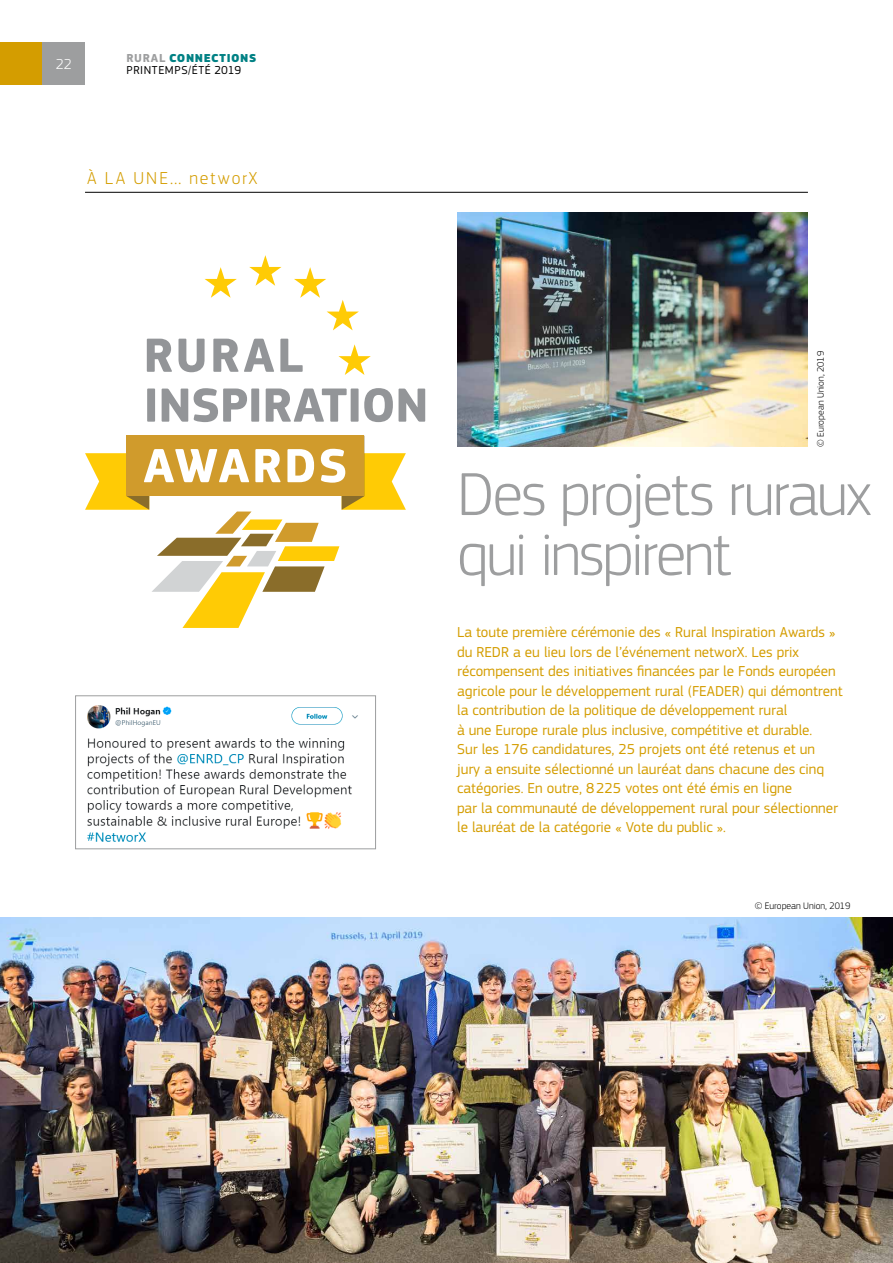
<style>
.page{position:relative;width:893px;height:1263px;background:#fff}
.page>*{position:absolute;margin:0;border:0;box-sizing:border-box;transform-origin:0 0}
.t1{font:300 63px/60px "EC Square Sans Pro";letter-spacing:-.04em;color:#9d9e9f}
.t2{font:300 18px "EC Square Sans Pro";letter-spacing:.115em;color:#d49d00}
.t3{font:15px/19.5px "EC Square Sans Pro";color:#d49d00}
.t4{font:300 15px "EC Square Sans Pro";color:#fff}
.t5{font:12px/12px "EC Square Sans Pro";letter-spacing:.05em;color:#000}
.t6{font:300 9.75px "EC Square Sans Pro";color:#000}
.s1{font-weight:700;color:#9d9e9f}
.s2{font-weight:900;color:#008184}
</style>
<div class="page">
<div style="left:0;top:43px;width:43px;height:42px;background:#d49d00"></div>
<img style="left:0;top:917px;width:893px;height:346px">
<hr style="left:85px;top:192px;width:723px;height:1px;background:#000">
<svg style="left:249px;top:255px;width:33px;height:31px"></svg>
<svg style="left:205px;top:267px;width:32px;height:31px"></svg>
<svg style="left:338px;top:344px;width:33px;height:31px"></svg>
<svg style="left:294px;top:267px;width:65px;height:63px"></svg>
<svg style="left:147px;top:339px;width:25px;height:33px"></svg>
<svg style="left:179px;top:339px;width:26px;height:33px"></svg>
<svg style="left:213px;top:339px;width:61px;height:33px"></svg>
<svg style="left:280px;top:339px;width:23px;height:33px"></svg>
<div style="left:147px;top:388px;width:8px;height:34px;background:#939598"></div>
<svg style="left:162px;top:389px;width:26px;height:33px"></svg>
<svg style="left:194px;top:388px;width:53px;height:34px"></svg>
<div style="left:251px;top:388px;width:8px;height:34px;background:#939598"></div>
<svg style="left:266px;top:388px;width:81px;height:34px"></svg>
<div style="left:351px;top:388px;width:8px;height:34px;background:#939598"></div>
<svg style="left:364px;top:388px;width:29px;height:34px"></svg>
<svg style="left:399px;top:389px;width:26px;height:33px"></svg>
<svg style="left:85px;top:436px;width:321px;height:192px"></svg>
<img style="left:457px;top:213px;width:351px;height:234px">
<svg style="left:75px;top:695px;width:301px;height:154px"></svg>
<div style="left:43px;top:43px;width:42px;height:42px;background:#9d9e9f"></div>
<p class="t4" style="left:56px;top:56px;width:18px">22</p>
<p class="t5" style="left:127px;top:52px;width:131px"><span class="s1">RURAL</span> <span class="s2">CONNECTIONS<br></span>PRINTEMPS/ÉTÉ 2019</p>
<p class="t2" style="left:87px;top:167px;width:172px">À LA UNE… networX</p>
<p class="t6" style="left:815px;top:447px;width:97px;rotate:-90deg">© European Union, 2019</p>
<h1 class="t1" style="left:457px;top:464px;width:416px">Des projets ruraux qui inspirent</h1>
<p class="t3" style="left:457px;top:622px;width:387px">La toute première cérémonie des « Rural Inspiration Awards » du REDR a eu lieu lors de l’événement networX. Les prix récompensent des initiatives financées par le Fonds européen agricole pour le développement rural (FEADER) qui démontrent la contribution de la politique de développement rural<br>à une Europe rurale plus inclusive, compétitive et durable.<br>Sur les 176 candidatures, 25 projets ont été retenus et un<br>jury a ensuite sélectionné un lauréat dans chacune des cinq catégories. En outre, 8225 votes ont été émis en ligne<br>par la communauté de développement rural pour sélectionner le lauréat de la catégorie « Vote du public ».</p>
<p class="t6" style="left:755px;top:900px;width:97px">© European Union, 2019</p>
</div>
